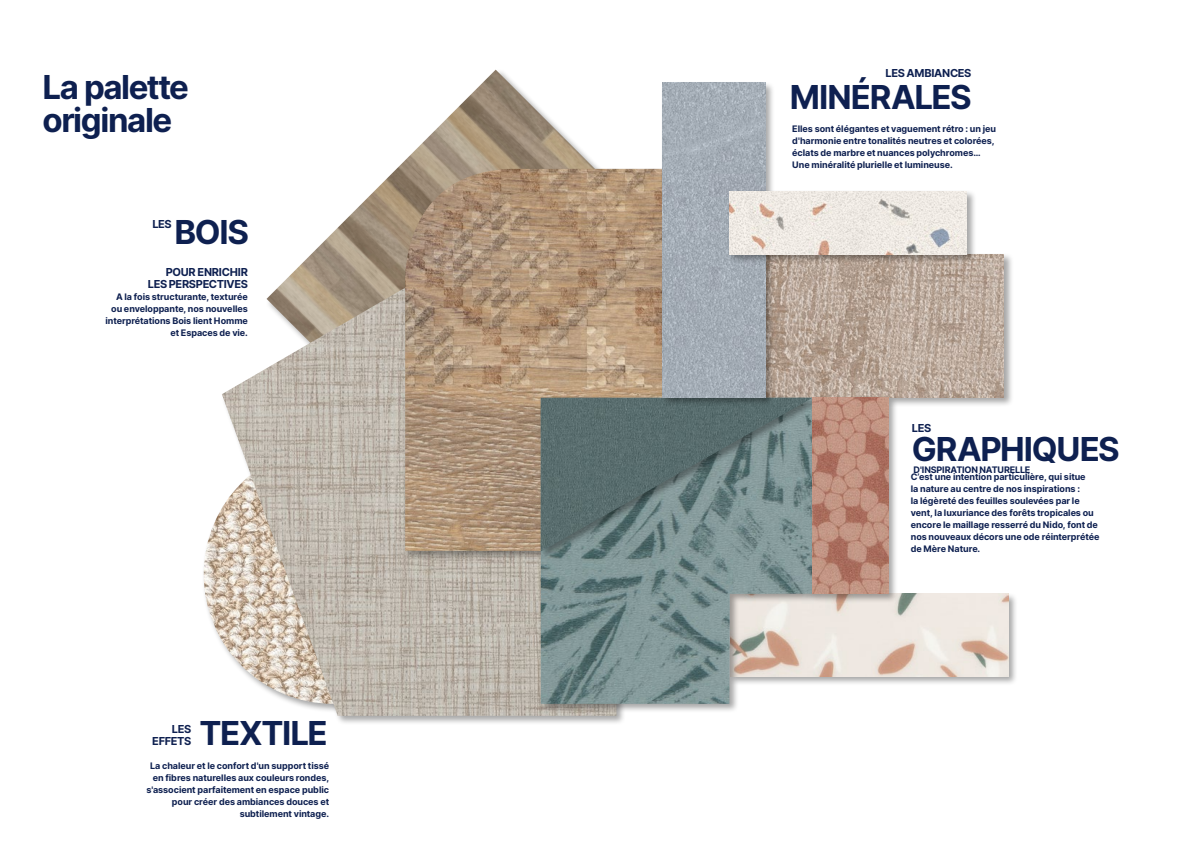
<style>
.page{position:relative;width:1191px;height:851px;background:#fff}
.page>*{position:absolute;margin:0;border:0;box-sizing:border-box;transform-origin:0 0}
.t1{font:700 33px/33px "Inter";letter-spacing:-.04em;color:#0e2050}
.t2{font:700 11px/12px "Inter";letter-spacing:-.03em;color:#0e2050;text-align:right}
.t3{font:700 9px/12px "Inter";letter-spacing:-.005em;color:#0e2050;text-align:right}
</style>
<div class="page">
<div style="left:763px;top:252px;width:250px;height:155px;background:#000;opacity:.35"></div>
<img style="left:775px;top:254px;width:228px;height:143px">
<img style="left:286px;top:70px;width:312px;height:209px">
<div style="left:728px;top:592px;width:290px;height:93px;background:#000;opacity:.35"></div>
<img style="left:822px;top:593px;width:186px;height:83px">
<img style="left:204px;top:444px;width:259px;height:259px;border-radius:129px">
<div style="left:220px;top:279px;width:406px;height:446px;background:#000;opacity:.35"></div>
<img style="left:222px;top:280px;width:394px;height:435px">
<img style="left:404px;top:169px;width:256px;height:382px">
<div style="left:539px;top:396px;width:283px;height:317px;background:#000;opacity:.35"></div>
<img style="left:541px;top:560px;width:271px;height:143px">
<div style="left:539px;top:396px;width:282px;height:164px;background:#000;opacity:.35"></div>
<img style="left:541px;top:398px;width:269px;height:153px">
<div style="left:660px;top:81px;width:115px;height:326px;background:#000;opacity:.35"></div>
<img style="left:662px;top:83px;width:103px;height:314px">
<div style="left:727px;top:190px;width:249px;height:74px;background:#000;opacity:.35"></div>
<img style="left:729px;top:191px;width:238px;height:63px">
<div style="left:810px;top:395px;width:88px;height:208px;background:#000;opacity:.35"></div>
<img style="left:812px;top:397px;width:76px;height:196px">
<h1 class="t1" style="left:43px;top:70px;width:148px">La palette originale</h1>
<h1 class="t1" style="left:174px;top:214px;width:76px">BOIS</h1>
<p class="t2" style="left:152px;top:218px;width:21px">LES</p>
<p class="t2" style="left:148px;top:266px;width:102px">POUR ENRICHIR<br>LES PERSPECTIVES</p>
<p class="t3" style="left:105px;top:291px;width:144px">A la fois structurante, texturée ou enveloppante, nos nouvelles interprétations Bois lient Homme et Espaces de vie.</p>
<p class="t2" style="left:152px;top:722px;width:41px">LES<br>EFFETS</p>
<h1 class="t1" style="left:199px;top:716px;width:130px">TEXTILE</h1>
<p class="t3" style="left:146px;top:758px;width:184px">La chaleur et le confort d'un support tissé en fibres naturelles aux couleurs rondes, s'associent parfaitement en espace public pour créer des ambiances douces et subtilement vintage.</p>
<p class="t2" style="left:885px;top:67px;width:87px">LES AMBIANCES</p>
<h1 class="t1" style="left:789px;top:79px;width:183px">MINÉRALES</h1>
<p class="t3" style="left:792px;top:123px;width:205px;text-align:left">Elles sont élégantes et vaguement rétro : un jeu d'harmonie entre tonalités neutres et colorées, éclats de marbre et nuances polychromes… Une minéralité plurielle et lumineuse.</p>
<p class="t2" style="left:912px;top:422px;width:21px">LES</p>
<h1 class="t1" style="left:912px;top:432px;width:209px">GRAPHIQUES</h1>
<p class="t3" style="left:913px;top:464px;width:118px">D'INSPIRATION NATURELLE</p>
<p class="t3" style="left:910px;top:471px;width:190px;text-align:left">C’est une intention particulière, qui situe<br>la nature au centre de nos inspirations :<br>la légèreté des feuilles soulevées par le vent, la luxuriance des forêts tropicales ou encore le maillage resserré du Nido, font de nos nouveaux décors une ode réinterprétée de Mère Nature.</p>
</div>
